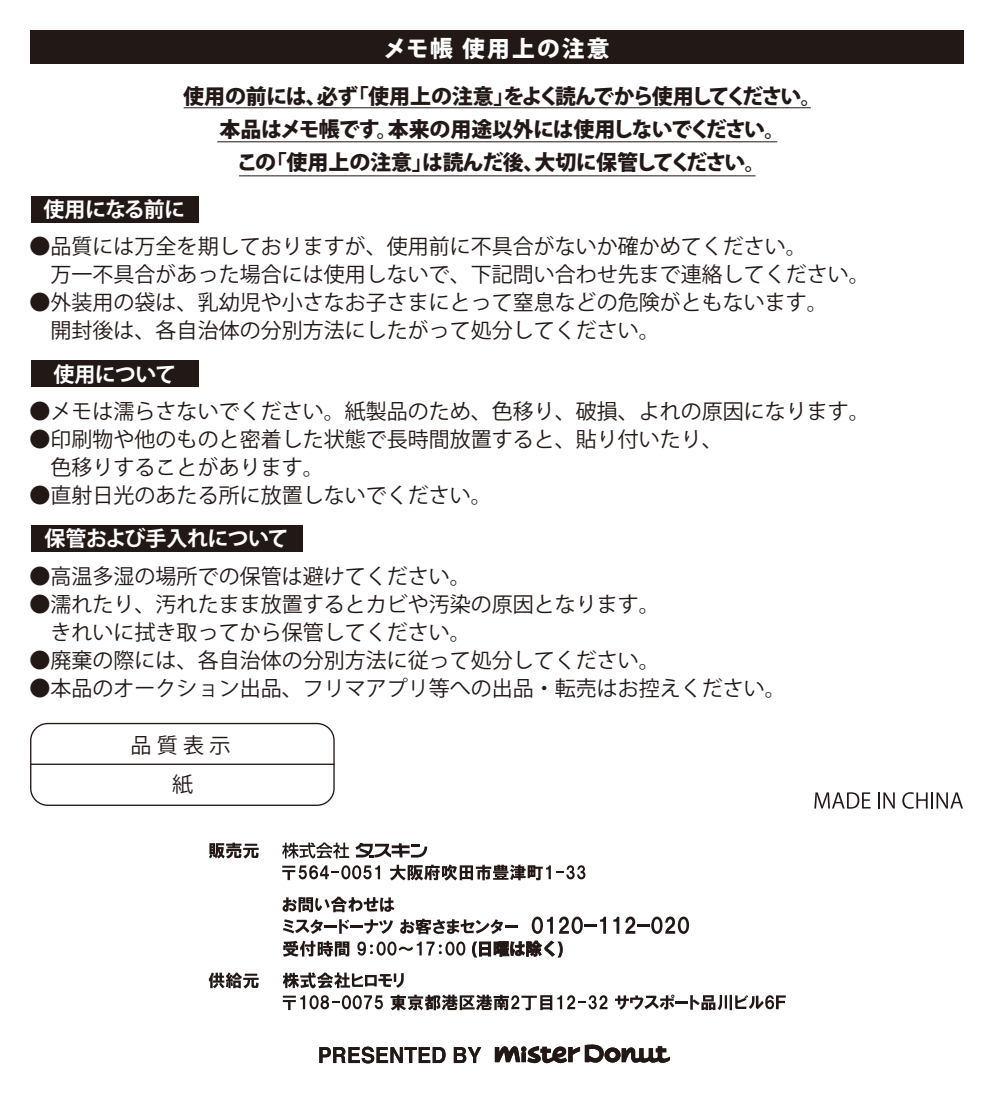
<style>
.page{position:relative;width:993px;height:1094px;background:#fff}
.page>*{position:absolute;margin:0;border:0;box-sizing:border-box;transform-origin:0 0}
.t1{font:800 22.75px "Koz Go Pr 6 N";letter-spacing:.09em;color:#fff}
.t2{font:21px/28px "Koz Go Pr 6 N";color:#221815}
.t3{font:800 21px/33.2px "Koz Go Pr 6 N";letter-spacing:-.04em;color:#221815;text-align:center}
.t4{font:700 21px "Koz Go Pr 6 N";letter-spacing:-.02em;color:#fff}
</style>
<div class="page">
<svg style="left:814px;top:792px;width:56px;height:16px"></svg>
<svg style="left:878px;top:792px;width:16px;height:16px"></svg>
<svg style="left:902px;top:792px;width:61px;height:16px"></svg>
<svg style="left:209px;top:842px;width:50px;height:16px"></svg>
<svg style="left:282px;top:865px;width:98px;height:14px"></svg>
<svg style="left:390px;top:864px;width:195px;height:16px"></svg>
<svg style="left:282px;top:896px;width:112px;height:16px"></svg>
<svg style="left:283px;top:919px;width:110px;height:14px"></svg>
<svg style="left:400px;top:918px;width:117px;height:16px"></svg>
<svg style="left:531px;top:916px;width:22px;height:17px"></svg>
<svg style="left:559px;top:916px;width:47px;height:17px"></svg>
<svg style="left:613px;top:916px;width:6px;height:17px"></svg>
<svg style="left:625px;top:916px;width:64px;height:17px"></svg>
<svg style="left:283px;top:940px;width:66px;height:16px"></svg>
<svg style="left:357px;top:941px;width:108px;height:14px"></svg>
<svg style="left:355px;top:842px;width:72px;height:15px"></svg>
<svg style="left:282px;top:842px;width:67px;height:16px"></svg>
<svg style="left:209px;top:972px;width:50px;height:16px"></svg>
<svg style="left:283px;top:972px;width:121px;height:16px"></svg>
<svg style="left:283px;top:995px;width:100px;height:14px"></svg>
<svg style="left:390px;top:994px;width:218px;height:16px"></svg>
<svg style="left:615px;top:994px;width:170px;height:15px"></svg>
<svg style="left:472px;top:940px;width:90px;height:16px"></svg>
<div style="left:30px;top:722px;width:305px;height:83px;border:1px solid #221815;border-radius:17px"></div>
<hr style="left:30px;top:763px;width:304px;height:1px;background:#221815">
<div style="left:31px;top:30px;width:932px;height:34px;background:#221815"></div>
<hr style="left:184px;top:107px;width:627px;height:1px;background:#221815">
<hr style="left:217px;top:141px;width:560px;height:1px;background:#221815">
<hr style="left:239px;top:175px;width:516px;height:1px;background:#221815">
<div style="left:31px;top:196px;width:167px;height:26px;background:#221815"></div>
<div style="left:31px;top:525px;width:272px;height:27px;background:#221815"></div>
<div style="left:31px;top:360px;width:167px;height:27px;background:#221815"></div>
<svg style="left:495px;top:1044px;width:175px;height:19px"></svg>
<svg style="left:319px;top:1046px;width:126px;height:17px"></svg>
<svg style="left:454px;top:1047px;width:27px;height:15px"></svg>
<p class="t1" style="left:383px;top:36px;width:228px">メモ帳 使用上の注意</p>
<p class="t3" style="left:183px;top:80px;width:640px">使用の前には、必ず「使用上の注意」をよく読んでから使用してください。本品はメモ帳です。本来の用途以外には使用しないでください。<br>この「使用上の注意」は読んだ後、大切に保管してください。</p>
<p class="t4" style="left:44px;top:197px;width:143px">使用になる前に</p>
<p class="t2" style="left:30px;top:233px;width:842px">●品質には万全を期しておりますが、使用前に不具合がないか確かめてください。<br>　万一不具合があった場合には使用しないで、下記問い合わせ先まで連絡してください。</p>
<p class="t2" style="left:30px;top:289px;width:800px">●外装用の袋は、乳幼児や小さなお子さまにとって窒息などの危険がともないます。　開封後は、各自治体の分別方法にしたがって処分してください。</p>
<p class="t4" style="left:53px;top:362px;width:124px">使用について</p>
<p class="t2" style="left:30px;top:398px;width:841px">●メモは濡らさないでください。紙製品のため、色移り、破損、よれの原因になります。</p>
<p class="t2" style="left:30px;top:426px;width:695px">●印刷物や他のものと密着した状態で長時間放置すると、貼り付いたり、　色移りすることがあります。</p>
<p class="t2" style="left:30px;top:482px;width:463px">●直射日光のあたる所に放置しないでください。</p>
<p class="t4" style="left:45px;top:526px;width:245px">保管および手入れについて</p>
<p class="t2" style="left:30px;top:562px;width:442px">●高温多湿の場所での保管は避けてください。</p>
<p class="t2" style="left:30px;top:590px;width:631px">●濡れたり、汚れたまま放置するとカビや汚染の原因となります。　きれいに拭き取ってから保管してください。</p>
<p class="t2" style="left:30px;top:646px;width:631px">●廃棄の際には、各自治体の分別方法に従って処分してください。</p>
<p class="t2" style="left:30px;top:674px;width:757px">●本品のオークション出品、フリマアプリ等への出品・転売はお控えください。</p>
<p class="t2" style="left:131px;top:726px;width:101px;line-height:39.2px;text-align:center">品質表示紙</p>
</div>
